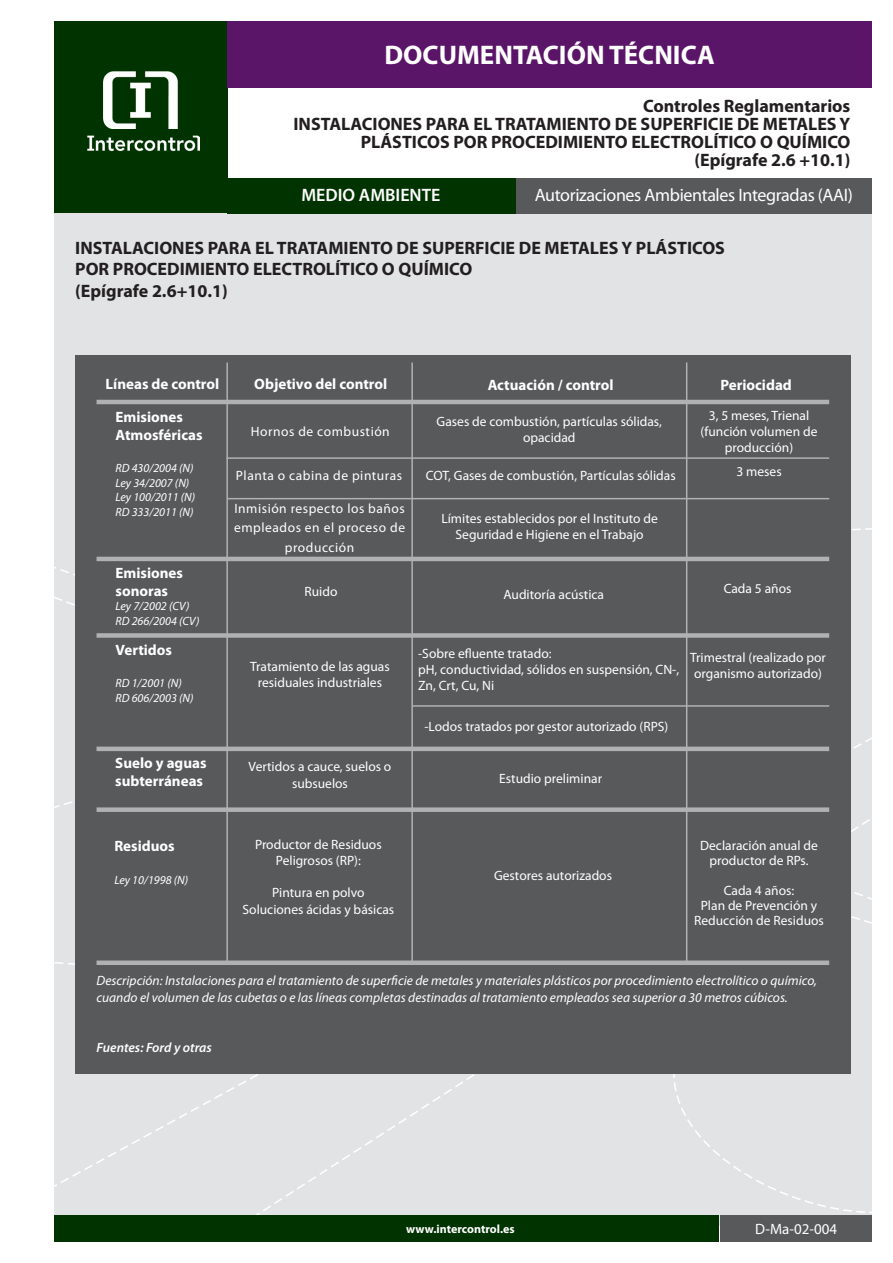
<style>
.page{position:relative;width:893px;height:1263px;background:#fff}
.page>*{position:absolute;margin:0;border:0;box-sizing:border-box;transform-origin:0 0}
.t1{font:700 27px "Myriad Pro";color:#fff}
.t2{font:700 18px/18px "Myriad Pro";color:#231f20;text-align:right}
.t3{font:18px "Myriad Pro";letter-spacing:-.02em;color:#fff}
.t4{font:600 18px "Myriad Pro";color:#fff}
.t5{font:700 15px/18px "Myriad Pro";color:#fff}
.t6{font:15px "Myriad Pro";color:#fff}
.t7{font:13.5px/16.2px "Myriad Pro";color:#fff;text-align:center}
.t8{font:italic 13.5px/16.2px "Myriad Pro";color:#fff}
.t9{font:13.5px/19.5px "Myriad Pro";letter-spacing:.04em;color:#fff;text-align:center}
.t10{font:italic 600 13.5px "Myriad Pro";color:#fff}
.t11{font:italic 12px "Myriad Pro";color:#fff}
.t12{font:700 12px "Myriad Pro";color:#fff}
</style>
<div class="page">
<div style="left:54px;top:205px;width:818px;height:1020px;background:#e2e3e5"></div>
<svg style="left:673px;top:1034px;width:199px;height:179px"></svg>
<svg style="left:850px;top:804px;width:22px;height:230px"></svg>
<div style="left:75px;top:355px;width:775px;height:719px;background:#58595b"></div>
<hr style="left:226px;top:362px;width:2px;height:601px;background:#b0b1b3">
<hr style="left:411px;top:362px;width:2px;height:601px;background:#b0b1b3">
<hr style="left:686px;top:362px;width:1px;height:601px;background:#b0b1b3">
<hr style="left:97px;top:400px;width:732px;height:4px;background:#b0b1b3">
<hr style="left:97px;top:557px;width:732px;height:4px;background:#b0b1b3">
<div style="left:97px;top:633px;width:732px;height:5px;background:#b0b1b3"></div>
<hr style="left:97px;top:747px;width:732px;height:4px;background:#b0b1b3">
<div style="left:97px;top:960px;width:732px;height:5px;background:#b0b1b3"></div>
<div style="left:97px;top:807px;width:732px;height:5px;background:#b0b1b3"></div>
<hr style="left:227px;top:498px;width:602px;height:1px;background:#b0b1b3">
<hr style="left:412px;top:705px;width:417px;height:2px;background:#b0b1b3">
<hr style="left:226px;top:457px;width:603px;height:2px;background:#b0b1b3">
<div style="left:227px;top:178px;width:289px;height:35px;background:#013300"></div>
<div style="left:54px;top:21px;width:173px;height:192px;background:#013300"></div>
<div style="left:227px;top:21px;width:645px;height:67px;background:#5a1568"></div>
<img style="left:104px;top:72px;width:74px;height:56px">
<img style="left:87px;top:135px;width:112px;height:17px">
<div style="left:516px;top:178px;width:356px;height:35px;background:#58595b"></div>
<div style="left:54px;top:1215px;width:665px;height:27px;background:#013300"></div>
<div style="left:721px;top:1215px;width:151px;height:27px;background:#58595b"></div>
<p class="t1" style="left:384px;top:37px;width:332px">DOCUMENTACIÓN TÉCNICA</p>
<p class="t2" style="left:643px;top:96px;width:209px">Controles Reglamentarios</p>
<p class="t2" style="left:293px;top:114px;width:558px">INSTALACIONES PARA EL TRATAMIENTO DE SUPERFICIE DE METALES Y<br>PLÁSTICOS POR PROCEDIMIENTO ELECTROLÍTICO O QUÍMICO</p>
<p class="t2" style="left:694px;top:150px;width:158px">(Epígrafe 2.6 +10.1)</p>
<p class="t4" style="left:301px;top:183px;width:141px">MEDIO AMBIENTE</p>
<p class="t3" style="left:535px;top:183px;width:320px">Autorizaciones Ambientales Integradas (AAI)</p>
<p class="t2" style="left:75px;top:236px;width:651px;line-height:21.6px;text-align:left">INSTALACIONES PARA EL TRATAMIENTO DE SUPERFICIE DE METALES Y PLÁSTICOS<br>POR PROCEDIMIENTO ELECTROLÍTICO O QUÍMICO</p>
<p class="t2" style="left:75px;top:281px;width:154px">(Epígrafe 2.6+10.1)</p>
<p class="t5" style="left:106px;top:374px;width:115px">Líneas de control</p>
<p class="t5" style="left:116px;top:407px;width:89px">Emisiones<br>Atmosféricas</p>
<p class="t11" style="left:116px;top:461px;width:80px">RD 430/2004 (N)</p>
<p class="t11" style="left:116px;top:475px;width:75px">Ley 34/2007 (N)</p>
<p class="t11" style="left:116px;top:490px;width:81px">Ley 100/2011 (N)</p>
<p class="t11" style="left:116px;top:504px;width:80px">RD 333/2011 (N)</p>
<p class="t5" style="left:116px;top:563px;width:69px">Emisiones sonoras</p>
<p class="t11" style="left:116px;top:599px;width:75px">Ley 7/2002 (CV)</p>
<p class="t11" style="left:116px;top:613px;width:86px">RD 266/2004 (CV)</p>
<p class="t5" style="left:116px;top:640px;width:58px">Vertidos</p>
<p class="t11" style="left:116px;top:676px;width:68px">RD 1/2001 (N)</p>
<p class="t11" style="left:116px;top:690px;width:80px">RD 606/2003 (N)</p>
<p class="t5" style="left:115px;top:753px;width:93px">Suelo y aguas subterráneas</p>
<p class="t5" style="left:254px;top:374px;width:134px">Objetivo del control</p>
<p class="t5" style="left:488px;top:375px;width:127px">Actuación / control</p>
<p class="t5" style="left:720px;top:375px;width:73px">Periocidad</p>
<p class="t9" style="left:251px;top:421px;width:140px">Hornos de combustión</p>
<p class="t9" style="left:236px;top:465px;width:168px">Planta o cabina de pinturas</p>
<p class="t9" style="left:234px;top:498px;width:172px">Inmisión respecto los baños empleados en el proceso de producción</p>
<p class="t7" style="left:437px;top:413px;width:227px">Gases de combustión, partículas sólidas, opacidad</p>
<p class="t7" style="left:701px;top:407px;width:118px">3, 5 meses, Trienal (función volumen de producción)</p>
<p class="t7" style="left:426px;top:467px;width:251px">COT, Gases de combustión, Partículas sólidas</p>
<p class="t7" style="left:736px;top:464px;width:47px">3 meses</p>
<p class="t7" style="left:441px;top:510px;width:218px">Límites establecidos por el Instituto de<br>Seguridad e Higiene en el Trabajo</p>
<p class="t7" style="left:305px;top:583px;width:34px">Ruido</p>
<p class="t7" style="left:503px;top:586px;width:102px">Auditoría acústica</p>
<p class="t7" style="left:724px;top:580px;width:69px">Cada 5 años</p>
<p class="t7" style="left:250px;top:658px;width:141px">Tratamiento de las aguas residuales industriales</p>
<p class="t7" style="left:249px;top:758px;width:144px">Vertidos a cauce, suelos o subsuelos</p>
<p class="t7" style="left:418px;top:645px;width:135px">-Sobre efluente tratado:</p>
<p class="t7" style="left:418px;top:661px;width:263px;text-align:left">pH, conductividad, sólidos en suspensión, CN-,<br>Zn, Crt, Cu, Ni</p>
<p class="t7" style="left:690px;top:649px;width:137px;text-align:left">Trimestral (realizado por organismo autorizado)</p>
<p class="t7" style="left:424px;top:718px;width:245px">-Lodos tratados por gestor autorizado (RPS)</p>
<p class="t7" style="left:499px;top:770px;width:104px">Estudio preliminar</p>
<p class="t5" style="left:114px;top:836px;width:62px">Residuos</p>
<p class="t11" style="left:114px;top:872px;width:75px">Ley 10/1998 (N)</p>
<p class="t7" style="left:255px;top:836px;width:128px">Productor de Residuos<br>Peligrosos (RP):</p>
<p class="t7" style="left:272px;top:885px;width:94px">Pintura en polvo</p>
<p class="t7" style="left:243px;top:901px;width:153px">Soluciones ácidas y básicas</p>
<p class="t7" style="left:494px;top:868px;width:119px">Gestores autorizados</p>
<p class="t7" style="left:700px;top:837px;width:119px;line-height:15px">Declaración anual de productor de RPs.</p>
<p class="t7" style="left:694px;top:882px;width:131px;line-height:15px">Cada 4 años:<br>Plan de Prevención y<br>Reducción de Residuos</p>
<p class="t8" style="left:97px;top:972px;width:722px">Descripción: Instalaciones para el tratamiento de superficie de metales y materiales plásticos por procedimiento electrolítico o químico, cuando el volumen de las cubetas o e las líneas completas destinadas al tratamiento empleados sea superior a 30 metros cúbicos.</p>
<p class="t10" style="left:97px;top:1038px;width:117px">Fuentes: Ford y otras</p>
<p class="t12" style="left:406px;top:1221px;width:110px">www.intercontrol.es</p>
<p class="t6" style="left:755px;top:1219px;width:83px">D-Ma-02-004</p>
</div>
